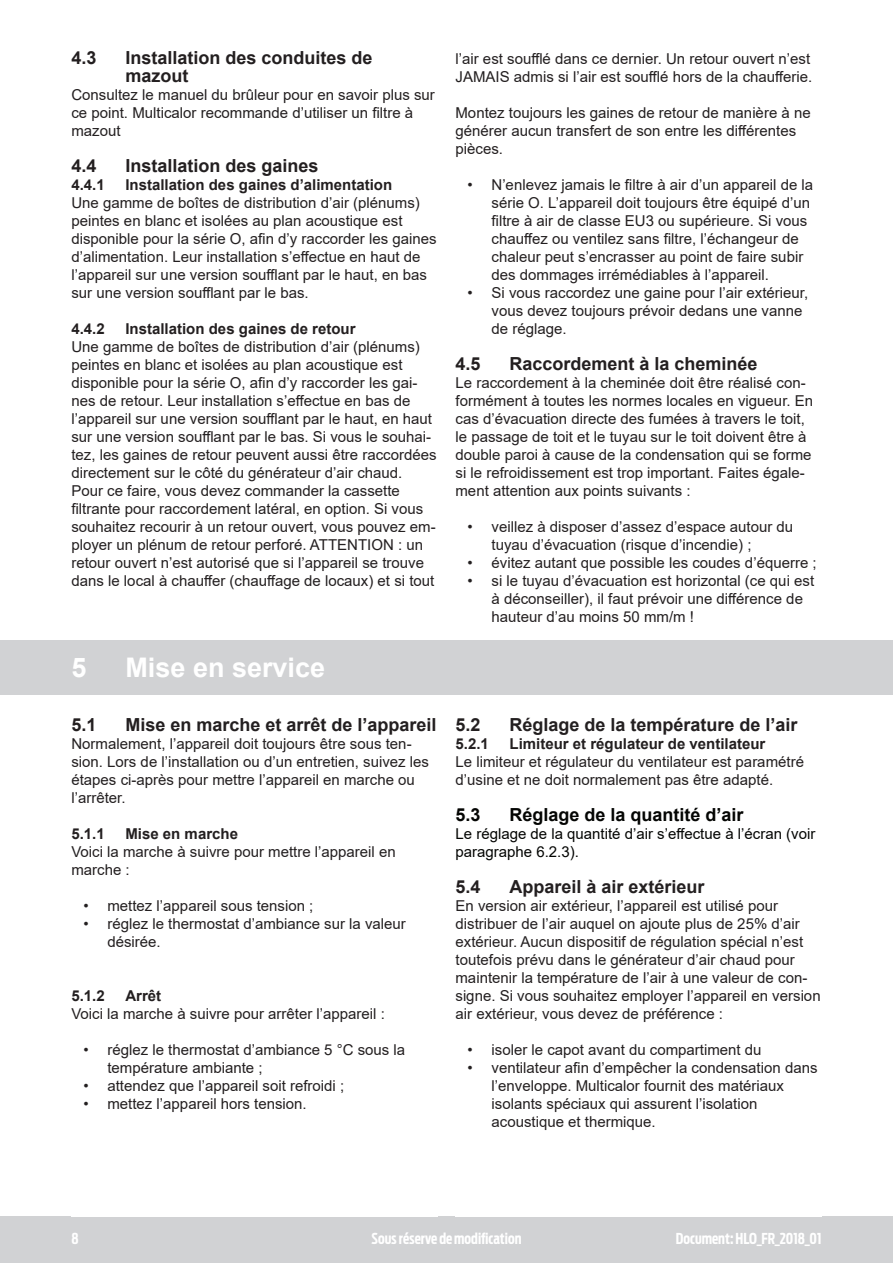
<style>
.page{position:relative;width:893px;height:1263px;background:#fff}
.page>*{position:absolute;margin:0;border:0;box-sizing:border-box;transform-origin:0 0}
.t1{font:700 27px "Arial";color:#fff}
.t2{font:700 18px/18px "Arial";color:#231f20}
.t3{font:700 18px "Arial";color:#040503}
.t4{font:15px/18px "Arial";color:#231f20}
.t5{font:700 15px "Arial";color:#231f20}
.t6{font:15px/18px "Arial";color:#040503}
.t7{font:700 15px "Antenna Extra Cond";color:#fff}
</style>
<div class="page">
<div style="left:0;top:1216px;width:893px;height:47px;background:#d1d2d4"></div>
<div style="left:0;top:640px;width:893px;height:54px;background:#d1d2d4"></div>
<p class="t2" style="left:71px;top:49px;width:27px">4.3</p>
<p class="t2" style="left:125px;top:49px;width:249px">Installation des conduites de mazout</p>
<p class="t4" style="left:71px;top:86px;width:365px">Consultez le manuel du brûleur pour en savoir plus sur ce point. Multicalor recommande d’utiliser un filtre à mazout</p>
<p class="t2" style="left:71px;top:157px;width:27px">4.4</p>
<p class="t2" style="left:125px;top:157px;width:195px">Installation des gaines</p>
<p class="t5" style="left:71px;top:175px;width:35px">4.4.1</p>
<p class="t5" style="left:125px;top:175px;width:268px">Installation des gaines d’alimentation</p>
<p class="t4" style="left:71px;top:194px;width:367px">Une gamme de boîtes de distribution d’air (plénums) peintes en blanc et isolées au plan acoustique est disponible pour la série O, afin d’y raccorder les gaines d’alimentation. Leur installation s’effectue en haut de l’appareil sur une version soufflant par le haut, en bas sur une version soufflant par le bas.</p>
<p class="t5" style="left:71px;top:319px;width:35px">4.4.2</p>
<p class="t5" style="left:125px;top:319px;width:232px">Installation des gaines de retour</p>
<p class="t4" style="left:71px;top:338px;width:367px">Une gamme de boîtes de distribution d’air (plénums) peintes en blanc et isolées au plan acoustique est disponible pour la série O, afin d’y raccorder les gai&shy;nes de retour. Leur installation s’effectue en bas de l’appareil sur une version soufflant par le haut, en haut sur une version soufflant par le bas. Si vous le souhai&shy;tez, les gaines de retour peuvent aussi être raccordées directement sur le côté du générateur d’air chaud.<br>Pour ce faire, vous devez commander la cassette filtrante pour raccordement latéral, en option. Si vous souhaitez recourir à un retour ouvert, vous pouvez em&shy;ployer un plénum de retour perforé. ATTENTION : un retour ouvert n’est autorisé que si l’appareil se trouve dans le local à chauffer (chauffage de locaux) et si tout</p>
<h1 class="t1" style="left:71px;top:648px;width:17px">5</h1>
<h1 class="t1" style="left:125px;top:648px;width:201px">Mise en service</h1>
<p class="t2" style="left:71px;top:715px;width:27px">5.1</p>
<p class="t2" style="left:125px;top:715px;width:313px">Mise en marche et arrêt de l’appareil</p>
<p class="t4" style="left:71px;top:734px;width:359px">Normalement, l’appareil doit toujours être sous ten&shy;sion. Lors de l’installation ou d’un entretien, suivez les étapes ci-après pour mettre l’appareil en marche ou l’arrêter.</p>
<p class="t5" style="left:71px;top:823px;width:35px">5.1.1</p>
<p class="t5" style="left:125px;top:823px;width:114px">Mise en marche</p>
<p class="t4" style="left:71px;top:842px;width:326px">Voici la marche à suivre pour mettre l’appareil en marche :</p>
<p class="t4" style="left:83px;top:896px;width:231px">• mettez l’appareil sous tension ;</p>
<p class="t4" style="left:107px;top:914px;width:300px;text-indent:-24px">• réglez le thermostat d’ambiance sur la valeur désirée.</p>
<p class="t5" style="left:71px;top:985px;width:35px">5.1.2</p>
<p class="t5" style="left:125px;top:985px;width:37px">Arrêt</p>
<p class="t4" style="left:71px;top:1004px;width:315px">Voici la marche à suivre pour arrêter l’appareil :</p>
<p class="t4" style="left:107px;top:1040px;width:299px;text-indent:-24px">• réglez le thermostat d’ambiance 5 °C sous la température ambiante ;</p>
<p class="t4" style="left:83px;top:1076px;width:262px">• attendez que l’appareil soit refroidi ;</p>
<p class="t4" style="left:83px;top:1094px;width:225px">• mettez l’appareil hors tension.</p>
<p class="t4" style="left:455px;top:50px;width:358px">l’air est soufflé dans ce dernier. Un retour ouvert n’est<br>JAMAIS admis si l’air est soufflé hors de la chaufferie.</p>
<p class="t4" style="left:455px;top:104px;width:357px">Montez toujours les gaines de retour de manière à ne générer aucun transfert de son entre les différentes pièces.</p>
<p class="t4" style="left:491px;top:176px;width:323px;text-indent:-24px">• N’enlevez jamais le filtre à air d’un appareil de la série O. L’appareil doit toujours être équipé d’un filtre à air de classe EU3 ou supérieure. Si vous chauffez ou ventilez sans filtre, l’échangeur de chaleur peut s’encrasser au point de faire subir des dommages irrémédiables à l’appareil.</p>
<p class="t4" style="left:491px;top:284px;width:318px;text-indent:-24px">• Si vous raccordez une gaine pour l’air extérieur, vous devez toujours prévoir dedans une vanne de réglage.</p>
<p class="t2" style="left:455px;top:355px;width:27px">4.5</p>
<p class="t2" style="left:509px;top:355px;width:250px">Raccordement à la cheminée</p>
<p class="t4" style="left:455px;top:374px;width:359px">Le raccordement à la cheminée doit être réalisé con&shy;formément à toutes les normes locales en vigueur. En cas d’évacuation directe des fumées à travers le toit, le passage de toit et le tuyau sur le toit doivent être à double paroi à cause de la condensation qui se forme si le refroidissement est trop important. Faites égale&shy;ment attention aux points suivants :</p>
<p class="t4" style="left:491px;top:518px;width:303px;text-indent:-24px">• veillez à disposer d’assez d’espace autour du tuyau d’évacuation (risque d’incendie) ;</p>
<p class="t4" style="left:467px;top:554px;width:351px">• évitez autant que possible les coudes d’équerre ;</p>
<p class="t4" style="left:491px;top:572px;width:324px;text-indent:-24px">• si le tuyau d’évacuation est horizontal (ce qui est à déconseiller), il faut prévoir une différence de hauteur d’au moins 50 mm/m !</p>
<p class="t2" style="left:455px;top:715px;width:27px">5.2</p>
<p class="t2" style="left:509px;top:715px;width:290px">Réglage de la température de l’air</p>
<p class="t5" style="left:455px;top:733px;width:35px">5.2.1</p>
<p class="t5" style="left:509px;top:733px;width:257px">Limiteur et régulateur de ventilateur</p>
<p class="t4" style="left:455px;top:752px;width:350px">Le limiteur et régulateur du ventilateur est paramétré d’usine et ne doit normalement pas être adapté.</p>
<p class="t3" style="left:455px;top:801px;width:27px">5.3</p>
<p class="t3" style="left:509px;top:801px;width:236px">Réglage de la quantité d’air</p>
<p class="t6" style="left:455px;top:824px;width:361px">Le réglage de la quantité d’air s’effectue à l’écran (voir paragraphe 6.2.3).</p>
<p class="t2" style="left:455px;top:877px;width:27px">5.4</p>
<p class="t2" style="left:509px;top:877px;width:197px">Appareil à air extérieur</p>
<p class="t4" style="left:455px;top:896px;width:367px">En version air extérieur, l’appareil est utilisé pour distribuer de l’air auquel on ajoute plus de 25% d’air extérieur. Aucun dispositif de régulation spécial n’est toutefois prévu dans le générateur d’air chaud pour maintenir la température de l’air à une valeur de con&shy;signe. Si vous souhaitez employer l’appareil en version air extérieur, vous devez de préférence :</p>
<p class="t4" style="left:467px;top:1040px;width:296px">• isoler le capot avant du compartiment du</p>
<p class="t4" style="left:491px;top:1058px;width:327px;text-indent:-24px">• ventilateur afin d’empêcher la condensation dans l’enveloppe. Multicalor fournit des matériaux isolants spéciaux qui assurent l’isolation acoustique et thermique.</p>
<p class="t7" style="left:71px;top:1229px;width:9px">8</p>
<p class="t7" style="left:371px;top:1229px;width:152px">Sous réserve de modification</p>
<p class="t7" style="left:676px;top:1229px;width:147px">Document: HLO_FR_2018_01</p>
</div>
